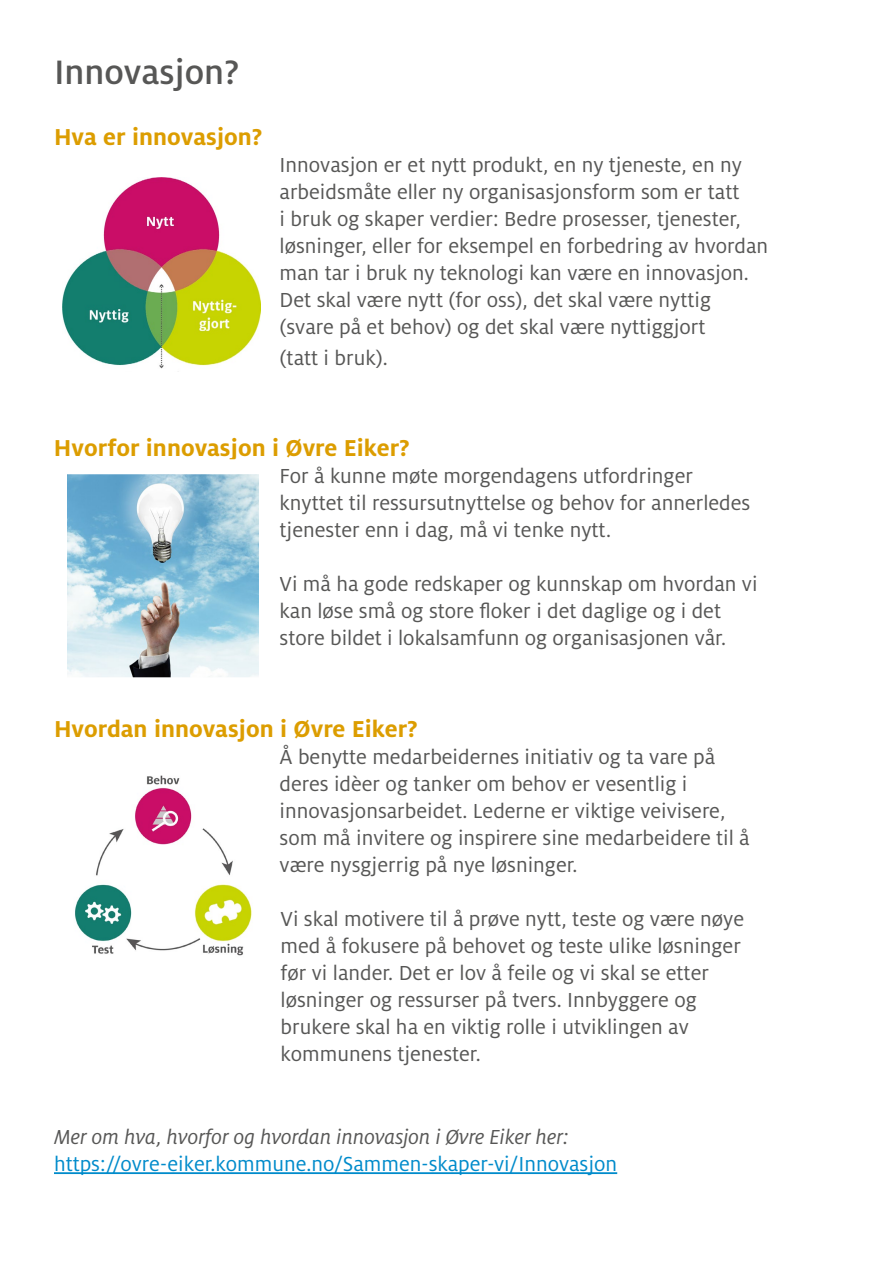
<style>
.page{position:relative;width:893px;height:1263px;background:#fff}
.page>*{position:absolute;margin:0;border:0;box-sizing:border-box;transform-origin:0 0}
.t1{font:500 37.5px "Milo OT";color:#575756}
.t2{font:700 25.5px "Milo OT";color:#dc9d00}
.t3{font:22.5px/27px "Milo OT";color:#575756}
.t4{font:22.5px "Milo OT";color:#008bcb}
.t5{font:italic 22.5px "Milo OT";color:#575756}
</style>
<div class="page">
<img style="left:75px;top:775px;width:177px;height:181px">
<hr style="left:54px;top:1172px;width:563px;height:2px;background:#008bcb">
<img style="left:67px;top:475px;width:192px;height:201px">
<img style="left:63px;top:178px;width:198px;height:191px">
<h1 class="t1" style="left:54px;top:51px;width:187px">Innovasjon?</h1>
<p class="t2" style="left:54px;top:123px;width:210px">Hva er innovasjon?</p>
<p class="t3" style="left:280px;top:152px;width:490px">Innovasjon er et nytt produkt, en ny tjeneste, en ny arbeidsmåte eller ny organisasjonsform som er tatt<br>i bruk og skaper verdier: Bedre prosesser, tjenester, løsninger, eller for eksempel en forbedring av hvordan man tar i bruk ny teknologi kan være en innovasjon.<br>Det skal være nytt (for oss), det skal være nyttig (svare på et behov) og det skal være nyttiggjort</p>
<p class="t3" style="left:280px;top:344px;width:110px">(tatt i bruk).</p>
<p class="t2" style="left:54px;top:434px;width:357px">Hvorfor innovasjon i Øvre Eiker?</p>
<p class="t3" style="left:280px;top:463px;width:472px">For å kunne møte morgendagens utfordringer knyttet til ressursutnyttelse og behov for annerledes tjenester enn i dag, må vi tenke nytt.</p>
<p class="t3" style="left:280px;top:571px;width:479px">Vi må ha gode redskaper og kunnskap om hvordan vi kan løse små og store floker i det daglige og i det store bildet i lokalsamfunn og organisasjonen vår.</p>
<p class="t2" style="left:54px;top:715px;width:365px">Hvordan innovasjon i Øvre Eiker?</p>
<p class="t3" style="left:280px;top:744px;width:472px">Å benytte medarbeidernes initiativ og ta vare på deres idèer og tanker om behov er vesentlig i innovasjonsarbeidet. Lederne er viktige veivisere, som må invitere og inspirere sine medarbeidere til å være nysgjerrig på nye løsninger.</p>
<p class="t3" style="left:281px;top:906px;width:465px">Vi skal motivere til å prøve nytt, teste og være nøye med å fokusere på behovet og teste ulike løsninger før vi lander. Det er lov å feile og vi skal se etter løsninger og ressurser på tvers. Innbyggere og brukere skal ha en viktig rolle i utviklingen av kommunens tjenester.</p>
<p class="t5" style="left:54px;top:1125px;width:516px">Mer om hva, hvorfor og hvordan innovasjon i Øvre Eiker her:</p>
<p class="t4" style="left:54px;top:1152px;width:565px">https://ovre-eiker.kommune.no/Sammen-skaper-vi/Innovasjon</p>
</div>
